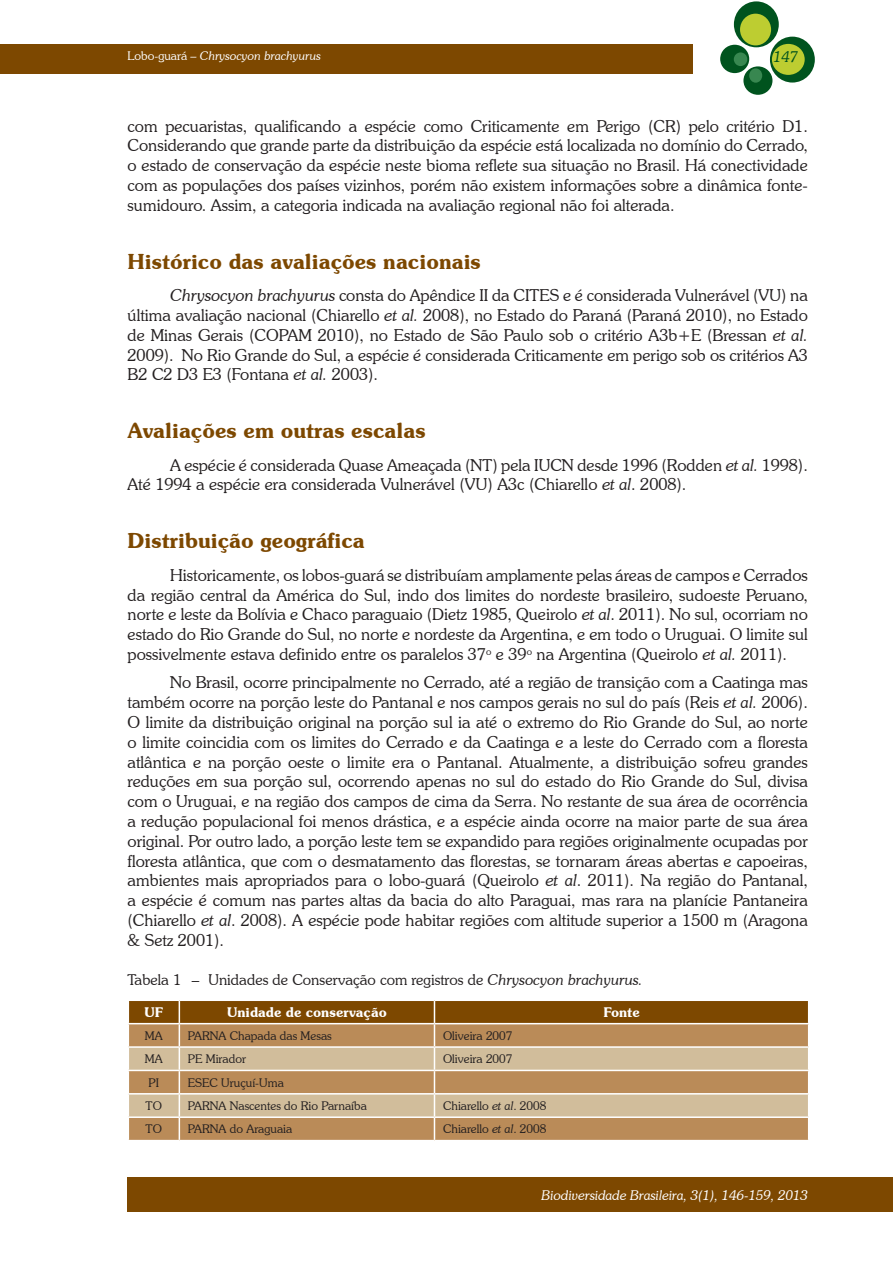
<style>
.page{position:relative;width:893px;height:1263px;background:#fff}
.page>*{position:absolute;margin:0;border:0;box-sizing:border-box;transform-origin:0 0}
.t1{font:600 21px "Souvenir IT Cby BT";color:#7d4800}
.t2{font:300 16.5px/19.8px "Souvenir IT Cby BT";color:#231f20;text-align:justify}
.t3{font:300 15px "Souvenir IT Cby BT";color:#231f20}
.t4{font:italic 300 15px "Souvenir IT Cby BT";color:#00531e}
.t5{font:italic 300 13.5px "Souvenir IT Cby BT";color:#fff}
.t6{font:600 13.5px "Souvenir IT Cby BT";color:#fff}
.t7{font:300 12px "Souvenir IT Cby BT";color:#231f20}
.t8{font:italic 300 12px "Souvenir IT Cby BT";color:#fff}
.s1{font-style:normal}
.s2{font-style:italic}
</style>
<div class="page">
<div style="left:0;top:44px;width:693px;height:30px;background:#7d4800"></div>
<div style="left:734px;top:1px;width:45px;height:46px;background:#00531e;border-radius:50%"></div>
<div style="left:770px;top:37px;width:45px;height:46px;background:#00531e;border-radius:50%"></div>
<div style="left:720px;top:45px;width:29px;height:28px;background:#00531e;border-radius:50%"></div>
<div style="left:743px;top:66px;width:29px;height:29px;background:#00531e;border-radius:50%"></div>
<div style="left:740px;top:14px;width:31px;height:31px;background:#bdcd31;border-radius:50%"></div>
<div style="left:772px;top:44px;width:33px;height:31px;background:#bdcd31;border-radius:50%"></div>
<div style="left:734px;top:52px;width:13px;height:14px;background:#388750;border-radius:50%"></div>
<div style="left:749px;top:68px;width:13px;height:15px;background:#388750;border-radius:50%"></div>
<div style="left:128px;top:1178px;width:765px;height:34px;background:#7d4800"></div>
<svg style="left:128px;top:1000px;width:681px;height:140px;background:#bc986a"></svg>
<p class="t8" style="left:128px;top:49px;width:195px"><span class="s1">Lobo-guará</span> – Chrysocyon brachyurus</p>
<p class="t4" style="left:773px;top:48px;width:26px">147</p>
<p class="t2" style="left:128px;top:116px;width:682px">com pecuaristas, qualificando a espécie como Criticamente em Perigo (CR) pelo critério D1.<br>Considerando que grande parte da distribuição da espécie está localizada no domínio do Cerrado, o estado de conservação da espécie neste bioma reflete sua situação no Brasil. Há conectividade com as populações dos países vizinhos, porém não existem informações sobre a dinâmica fonte&shy;sumidouro. Assim, a categoria indicada na avaliação regional não foi alterada.</p>
<p class="t1" style="left:128px;top:248px;width:355px">Histórico das avaliações nacionais</p>
<p class="t2" style="left:128px;top:285px;width:682px;text-indent:43px"><span class="s2">Chrysocyon brachyurus</span> consta do Apêndice II da CITES e é considerada Vulnerável (VU) na última avaliação nacional (Chiarello <span class="s2">et al.</span> 2008), no Estado do Paraná (Paraná 2010), no Estado de Minas Gerais (COPAM 2010), no Estado de São Paulo sob o critério A3b+E (Bressan <span class="s2">et al.<br></span>2009). No Rio Grande do Sul, a espécie é considerada Criticamente em perigo sob os critérios A3<br>B2 C2 D3 E3 (Fontana <span class="s2">et al.</span> 2003).</p>
<p class="t1" style="left:128px;top:417px;width:300px">Avaliações em outras escalas</p>
<p class="t2" style="left:128px;top:455px;width:682px;text-indent:43px">A espécie é considerada Quase Ameaçada (NT) pela IUCN desde 1996 (Rodden <span class="s2">et al.</span> 1998).<br>Até 1994 a espécie era considerada Vulnerável (VU) A3c (Chiarello <span class="s2">et al</span>. 2008).</p>
<p class="t1" style="left:128px;top:528px;width:239px">Distribuição geográfica</p>
<p class="t2" style="left:128px;top:565px;width:682px;text-indent:43px">Historicamente, os lobos-guará se distribuíam amplamente pelas áreas de campos e Cerrados da região central da América do Sul, indo dos limites do nordeste brasileiro, sudoeste Peruano, norte e leste da Bolívia e Chaco paraguaio (Dietz 1985, Queirolo <span class="s2">et al</span>. 2011). No sul, ocorriam no estado do Rio Grande do Sul, no norte e nordeste da Argentina, e em todo o Uruguai. O limite sul possivelmente estava definido entre os paralelos 37<sup>o</sup> e 39<sup>o</sup> na Argentina (Queirolo <span class="s2">et al.</span> 2011).</p>
<p class="t2" style="left:128px;top:672px;width:682px;text-indent:43px">No Brasil, ocorre principalmente no Cerrado, até a região de transição com a Caatinga mas também ocorre na porção leste do Pantanal e nos campos gerais no sul do país (Reis <span class="s2">et al.</span> 2006).<br>O limite da distribuição original na porção sul ia até o extremo do Rio Grande do Sul, ao norte o limite coincidia com os limites do Cerrado e da Caatinga e a leste do Cerrado com a floresta atlântica e na porção oeste o limite era o Pantanal. Atualmente, a distribuição sofreu grandes reduções em sua porção sul, ocorrendo apenas no sul do estado do Rio Grande do Sul, divisa com o Uruguai, e na região dos campos de cima da Serra. No restante de sua área de ocorrência a redução populacional foi menos drástica, e a espécie ainda ocorre na maior parte de sua área original. Por outro lado, a porção leste tem se expandido para regiões originalmente ocupadas por floresta atlântica, que com o desmatamento das florestas, se tornaram áreas abertas e capoeiras, ambientes mais apropriados para o lobo-guará (Queirolo <span class="s2">et al</span>. 2011). Na região do Pantanal, a espécie é comum nas partes altas da bacia do alto Paraguai, mas rara na planície Pantaneira (Chiarello <span class="s2">et al</span>. 2008). A espécie pode habitar regiões com altitude superior a 1500 m (Aragona &amp; Setz 2001).</p>
<p class="t3" style="left:128px;top:970px;width:517px">Tabela 1 – Unidades de Conservação com registros de <span class="s2">Chrysocyon brachyurus.</span></p>
<p class="t6" style="left:144px;top:1004px;width:20px">UF</p>
<p class="t6" style="left:227px;top:1004px;width:161px">Unidade de conservação</p>
<p class="t6" style="left:603px;top:1004px;width:38px">Fonte</p>
<p class="t7" style="left:145px;top:1028px;width:19px">MA</p>
<p class="t7" style="left:188px;top:1028px;width:145px">PARNA Chapada das Mesas</p>
<p class="t7" style="left:443px;top:1028px;width:71px">Oliveira 2007</p>
<p class="t7" style="left:145px;top:1052px;width:19px">MA</p>
<p class="t7" style="left:188px;top:1052px;width:60px">PE Mirador</p>
<p class="t7" style="left:443px;top:1052px;width:71px">Oliveira 2007</p>
<p class="t7" style="left:149px;top:1075px;width:12px">PI</p>
<p class="t7" style="left:188px;top:1075px;width:98px">ESEC Uruçuí-Uma</p>
<p class="t7" style="left:146px;top:1098px;width:18px">TO</p>
<p class="t7" style="left:188px;top:1098px;width:181px">PARNA Nascentes do Rio Parnaíba</p>
<p class="t7" style="left:443px;top:1098px;width:105px">Chiarello <span class="s2">et al</span>. 2008</p>
<p class="t7" style="left:146px;top:1122px;width:18px">TO</p>
<p class="t7" style="left:188px;top:1122px;width:106px">PARNA do Araguaia</p>
<p class="t7" style="left:443px;top:1122px;width:105px">Chiarello <span class="s2">et al</span>. 2008</p>
<p class="t5" style="left:541px;top:1187px;width:268px">Biodiversidade Brasileira, 3(1), 146-159, 2013</p>
</div>
